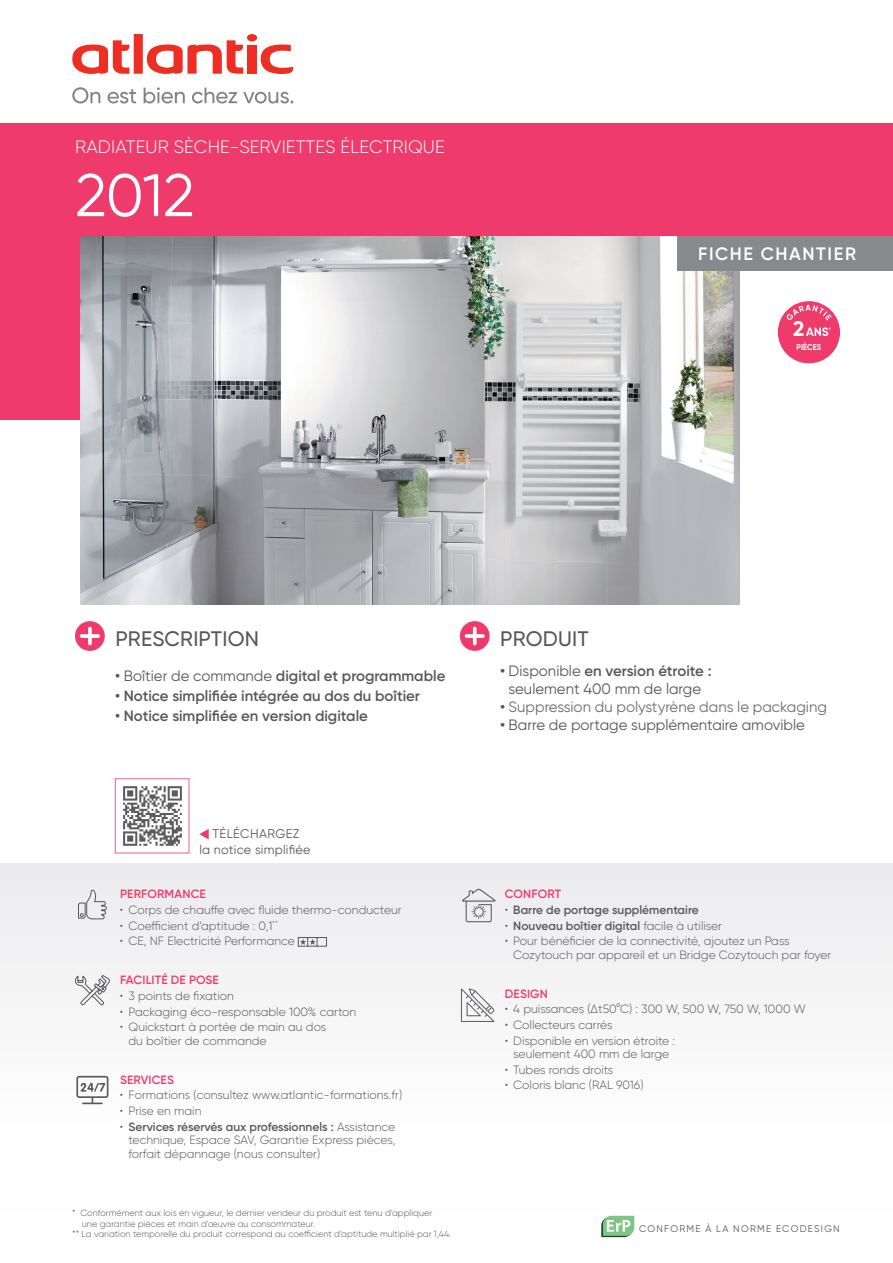
<style>
.page{position:relative;width:893px;height:1263px;background:#fff}
.page>*{position:absolute;margin:0;border:0;box-sizing:border-box;transform-origin:0 0}
.t1{font:60px "Gilroy";color:#fff}
.t2{font:700 21.15px "Gilroy";color:#fff}
.t3{font:500 21px "Gilroy";letter-spacing:.01em;color:#57585a}
.t4{font:300 18px "Gilroy";letter-spacing:.01em;color:#fff}
.t5{font:600 18px "Gilroy";letter-spacing:.09em;color:#fff}
.t6{font:600 15px "Gilroy";color:#57585a}
.t7{font:15px/18px "Gilroy";color:#57585a;text-align:center}
.t8{font:15px "Gilroy";color:#6c6d70}
.t9{font:12.6px/15.1px "Gilroy";letter-spacing:.02em;color:#57585a;text-align:center}
.t10{font:300 12px/13.5px "Gilroy";color:#57585a}
.t11{font:600 12px "Gilroy";color:#57585a}
.t12{font:600 12px "Gilroy";letter-spacing:.01em;color:#ef3b6b}
.t13{font:9.6px "Gilroy";letter-spacing:.13em;color:#57585a}
.t14{font:300 9px "Gilroy";color:#57585a}
.t15{font:700 8.4px "Gilroy";letter-spacing:.01em;color:#fff;scale:.9 1}
.s1{font-weight:400}
.s2{font-weight:600}
.s3{font-weight:600;color:#57585a}
.s4{font-weight:300}
</style>
<div class="page">
<div style="left:0;top:213px;width:519px;height:207px;background:#ef3b6b"></div>
<div style="left:0;top:864px;width:893px;height:349px;background:#f8f8f9"></div>
<img style="left:81px;top:236px;width:659px;height:368px">
<div style="left:0;top:123px;width:893px;height:113px;background:#ef3b6b"></div>
<svg style="left:298px;top:937px;width:29px;height:9px"></svg>
<div style="left:677px;top:236px;width:216px;height:34px;background:#87898c"></div>
<svg style="left:601px;top:1216px;width:33px;height:21px"></svg>
<svg style="left:462px;top:889px;width:33px;height:33px"></svg>
<svg style="left:461px;top:988px;width:34px;height:34px"></svg>
<div style="left:75px;top:621px;width:30px;height:30px;background:#ef3b6b;border-radius:50%"></div>
<svg style="left:88px;top:628px;width:4px;height:16px"></svg>
<svg style="left:82px;top:634px;width:16px;height:4px"></svg>
<div style="left:460px;top:621px;width:30px;height:30px;background:#ef3b6b;border-radius:50%"></div>
<svg style="left:473px;top:628px;width:4px;height:16px"></svg>
<svg style="left:466px;top:634px;width:17px;height:4px"></svg>
<svg style="left:76px;top:1076px;width:32px;height:28px"></svg>
<svg style="left:72px;top:87px;width:28px;height:16px"></svg>
<svg style="left:108px;top:89px;width:28px;height:15px"></svg>
<svg style="left:144px;top:87px;width:41px;height:16px"></svg>
<svg style="left:192px;top:88px;width:45px;height:15px"></svg>
<svg style="left:243px;top:92px;width:50px;height:11px"></svg>
<svg style="left:72px;top:34px;width:222px;height:40px"></svg>
<svg style="left:78px;top:880px;width:29px;height:40px"></svg>
<div style="left:778px;top:301px;width:62px;height:62px;background:#ef3b6b;border-radius:50%"></div>
<svg style="left:787px;top:305px;width:45px;height:15px"></svg>
<svg style="left:806px;top:327px;width:25px;height:9px"></svg>
<svg style="left:199px;top:829px;width:10px;height:10px"></svg>
<img style="left:123px;top:786px;width:59px;height:60px">
<svg style="left:74px;top:975px;width:36px;height:31px"></svg>
<h3 class="t4" style="left:75px;top:136px;width:371px">RADIATEUR SÈCHE-SERVIETTES ÉLECTRIQUE</h3>
<h1 class="t1" style="left:75px;top:159px;width:121px">2012</h1>
<h3 class="t5" style="left:698px;top:243px;width:159px">FICHE CHANTIER</h3>
<h2 class="t2" style="left:793px;top:316px;width:13px">2</h2>
<p class="t15" style="left:796px;top:341px;width:29px">PIÈCES</p>
<h3 class="t3" style="left:115px;top:625px;width:145px">PRESCRIPTION</h3>
<p class="t6" style="left:115px;top:666px;width:332px">• <span class="s1">Boîtier de commande</span> digital et programmable</p>
<p class="t6" style="left:115px;top:686px;width:306px">• Notice simplifiée intégrée au dos du boîtier</p>
<p class="t6" style="left:115px;top:706px;width:254px">• Notice simplifiée en version digitale</p>
<p class="t9" style="left:199px;top:826px;width:113px">TÉLÉCHARGEZ<br>la notice simplifiée</p>
<p class="t12" style="left:120px;top:887px;width:87px">PERFORMANCE</p>
<p class="t10" style="left:120px;top:903px;width:283px">• Corps de chauffe avec fluide thermo-conducteur</p>
<p class="t10" style="left:120px;top:918px;width:159px">• Coefficient d’aptitude : 0,1<sup>**</sup></p>
<p class="t10" style="left:120px;top:934px;width:176px">• CE, NF Electricité Performance</p>
<p class="t12" style="left:120px;top:973px;width:100px">FACILITÉ DE POSE</p>
<p class="t10" style="left:120px;top:989px;width:115px">• 3 points de fixation</p>
<p class="t10" style="left:120px;top:1004px;width:238px">• Packaging éco-responsable 100% carton</p>
<p class="t10" style="left:128px;top:1020px;width:199px;text-indent:-9px">• Quickstart à portée de main au dos du boîtier de commande</p>
<p class="t12" style="left:120px;top:1072px;width:56px">SERVICES</p>
<p class="t10" style="left:120px;top:1088px;width:284px">• Formations (consultez www.atlantic-formations.fr)</p>
<p class="t10" style="left:120px;top:1104px;width:83px">• Prise en main</p>
<p class="t10" style="left:128px;top:1119px;width:268px;text-align:justify;text-indent:-9px">• <span class="s2">Services réservés aux professionnels :</span> Assistance technique, Espace SAV, Garantie Express pièces, forfait dépannage (nous consulter)</p>
<p class="t14" style="left:72px;top:1207px;width:361px">* Conformément aux lois en vigueur, le dernier vendeur du produit est tenu d’appliquer</p>
<p class="t14" style="left:82px;top:1218px;width:235px">une garantie pièces et main d’œuvre au consommateur.</p>
<p class="t14" style="left:72px;top:1228px;width:380px">** La variation temporelle du produit correspond au coefficient d’aptitude multiplié par 1,44.</p>
<h3 class="t3" style="left:500px;top:625px;width:90px">PRODUIT</h3>
<p class="t7" style="left:500px;top:662px;width:213px"><span class="s2">•</span> Disponible <span class="s2">en version étroite : </span>seulement 400 mm de large</p>
<p class="t8" style="left:500px;top:698px;width:328px"><span class="s3">•</span> Suppression du polystyrène dans le packaging</p>
<p class="t7" style="left:500px;top:716px;width:306px"><span class="s2">•</span> Barre de portage supplémentaire amovible</p>
<p class="t12" style="left:505px;top:887px;width:58px">CONFORT</p>
<p class="t11" style="left:505px;top:902px;width:196px"><span class="s4">•</span> Barre de portage supplémentaire</p>
<p class="t11" style="left:505px;top:918px;width:219px"><span class="s4">•</span> Nouveau boîtier digital <span class="s4">facile à utiliser</span></p>
<p class="t10" style="left:513px;top:934px;width:320px;text-indent:-9px">• Pour bénéficier de la connectivité, ajoutez un Pass<br>Cozytouch par appareil et un Bridge Cozytouch par foyer</p>
<p class="t12" style="left:505px;top:986px;width:45px">DESIGN</p>
<p class="t10" style="left:505px;top:1002px;width:302px">• 4 puissances (Δt50°C) : 300 W, 500 W, 750 W, 1000 W</p>
<p class="t10" style="left:505px;top:1018px;width:109px">• Collecteurs carrés</p>
<p class="t10" style="left:505px;top:1033px;width:172px;text-align:center">• Disponible en version étroite : seulement 400 mm de large</p>
<p class="t10" style="left:505px;top:1063px;width:110px">• Tubes ronds droits</p>
<p class="t10" style="left:505px;top:1078px;width:140px">• Coloris blanc (RAL 9016)</p>
<p class="t13" style="left:639px;top:1222px;width:202px">CONFORME À LA NORME ECODESIGN</p>
</div>
